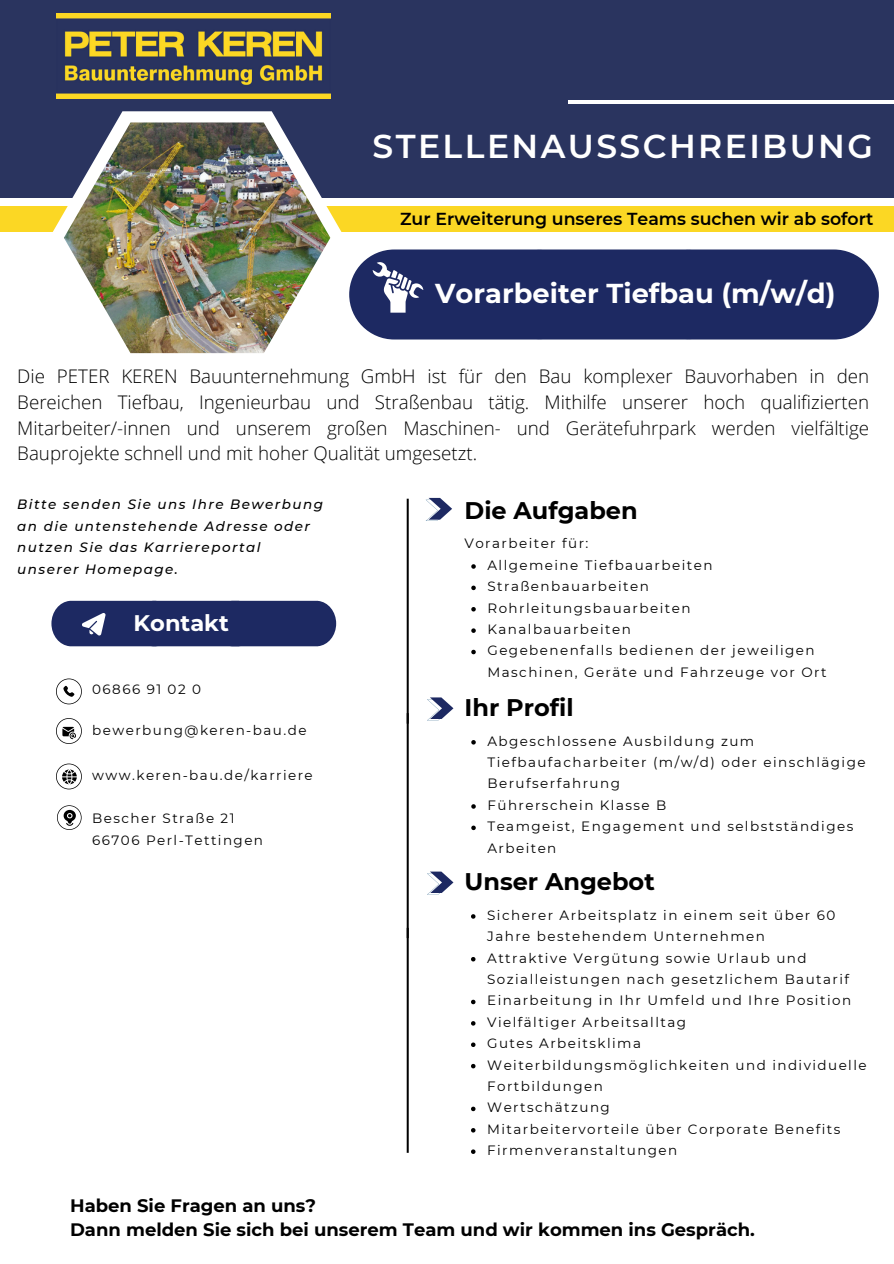
<style>
.page{position:relative;width:894px;height:1264px;background:#fff}
.page>*{position:absolute;margin:0;border:0;box-sizing:border-box;transform-origin:0 0}
.t1{font:600 33px "Montserrat";letter-spacing:.075em;color:#fff}
.t2{font:700 27.3px "Montserrat";color:#fff}
.t3{font:700 24px "Montserrat";color:#000}
.t4{font:700 22.5px "Montserrat";color:#fff}
.t5{font:300 18.75px/25.8px "Open Sans";color:#000;text-align:justify}
.t6{font:700 18px/24.8px "Montserrat";color:#000}
.t7{font:600 17.25px "Montserrat";color:#000}
.t8{font:13.5px/21.3px "Montserrat";letter-spacing:.105em;color:#000}
.t9{font:italic 500 13.5px/21.3px "Montserrat";letter-spacing:.105em;color:#000}
</style>
<div class="page">
<div style="left:0;top:0;width:893px;height:102px;background:#2a345f"></div>
<div style="left:0;top:95px;width:893px;height:102px;background:#2a345f"></div>
<div style="left:0;top:206px;width:893px;height:25px;background:#fbd724"></div>
<svg style="left:48px;top:111px;width:298px;height:243px;fill:#fff"></svg>
<img style="left:64px;top:122px;width:266px;height:231px">
<hr style="left:568px;top:101px;width:325px;height:3px;background:#fff">
<svg style="left:57px;top:805px;width:25px;height:25px"></svg>
<svg style="left:56px;top:763px;width:26px;height:26px"></svg>
<svg style="left:56px;top:718px;width:26px;height:26px"></svg>
<svg style="left:56px;top:678px;width:26px;height:26px"></svg>
<div style="left:51px;top:601px;width:285px;height:45px;background:#1d2962"></div>
<div style="left:349px;top:249px;width:232px;height:90px;background:#1d2962;border-radius:45px"></div>
<div style="left:498px;top:249px;width:231px;height:90px;background:#1d2962;border-radius:45px"></div>
<div style="left:647px;top:249px;width:231px;height:90px;background:#1d2962;border-radius:45px"></div>
<svg style="left:372px;top:262px;width:51px;height:50px"></svg>
<svg style="left:427px;top:871px;width:26px;height:23px"></svg>
<svg style="left:426px;top:498px;width:26px;height:23px"></svg>
<svg style="left:427px;top:697px;width:26px;height:23px"></svg>
<svg style="left:471px;top:564px;width:4px;height:4px"></svg>
<svg style="left:471px;top:585px;width:4px;height:5px"></svg>
<svg style="left:471px;top:607px;width:4px;height:4px"></svg>
<svg style="left:471px;top:628px;width:4px;height:5px"></svg>
<svg style="left:471px;top:649px;width:4px;height:5px"></svg>
<svg style="left:471px;top:740px;width:4px;height:4px"></svg>
<svg style="left:471px;top:804px;width:4px;height:4px"></svg>
<svg style="left:471px;top:825px;width:4px;height:5px"></svg>
<svg style="left:471px;top:914px;width:4px;height:4px"></svg>
<svg style="left:471px;top:957px;width:4px;height:4px"></svg>
<svg style="left:471px;top:999px;width:4px;height:5px"></svg>
<svg style="left:471px;top:1021px;width:4px;height:4px"></svg>
<svg style="left:471px;top:1042px;width:4px;height:5px"></svg>
<svg style="left:471px;top:1063px;width:4px;height:5px"></svg>
<svg style="left:471px;top:1106px;width:4px;height:5px"></svg>
<svg style="left:471px;top:1128px;width:4px;height:4px"></svg>
<svg style="left:471px;top:1149px;width:4px;height:4px"></svg>
<hr style="left:406px;top:713px;width:2px;height:225px;background:#010101">
<hr style="left:406px;top:927px;width:2px;height:225px;background:#010101">
<hr style="left:406px;top:498px;width:2px;height:225px;background:#010101">
<img style="left:57px;top:14px;width:273px;height:84px">
<p class="t1" style="left:372px;top:126px;width:501px">STELLENAUSSCHREIBUNG</p>
<p class="t7" style="left:400px;top:208px;width:474px">Zur Erweiterung unseres Teams suchen wir ab sofort</p>
<p class="t2" style="left:435px;top:276px;width:401px">Vorarbeiter Tiefbau (m/w/d)</p>
<p class="t5" style="left:17px;top:362px;width:853px">Die PETER KEREN Bauunternehmung GmbH ist für den Bau komplexer Bauvorhaben in den Bereichen Tiefbau, Ingenieurbau und Straßenbau tätig. Mithilfe unserer hoch qualifizierten Mitarbeiter/-innen und unserem großen Maschinen- und Gerätefuhrpark werden vielfältige Bauprojekte schnell und mit hoher Qualität umgesetzt.</p>
<p class="t9" style="left:17px;top:494px;width:307px">Bitte senden Sie uns Ihre Bewerbung an die untenstehende Adresse oder nutzen Sie das Karriereportal unserer Homepage.</p>
<p class="t4" style="left:133px;top:609px;width:97px">Kontakt</p>
<p class="t8" style="left:92px;top:678px;width:110px">06866 91 02 0</p>
<p class="t8" style="left:92px;top:719px;width:216px">bewerbung@keren-bau.de</p>
<h1 class="t8" style="left:92px;top:764px;width:222px">www.keren-bau.de/karriere</h1>
<p class="t8" style="left:92px;top:807px;width:144px">Bescher Straße 21</p>
<p class="t8" style="left:92px;top:829px;width:172px">66706 Perl-Tettingen</p>
<p class="t3" style="left:464px;top:496px;width:174px">Die Aufgaben</p>
<p class="t8" style="left:464px;top:533px;width:125px">Vorarbeiter für:</p>
<p class="t8" style="left:487px;top:554px;width:226px">Allgemeine Tiefbauarbeiten</p>
<h2 class="t8" style="left:487px;top:575px;width:163px">Straßenbauarbeiten</h2>
<h5 class="t8" style="left:487px;top:597px;width:204px">Rohrleitungsbauarbeiten</h5>
<p class="t8" style="left:487px;top:618px;width:145px">Kanalbauarbeiten</p>
<p class="t8" style="left:487px;top:640px;width:340px">Gegebenenfalls bedienen der jeweiligen<br>Maschinen, Geräte und Fahrzeuge vor Ort</p>
<p class="t3" style="left:464px;top:693px;width:110px">Ihr Profil</p>
<h6 class="t8" style="left:487px;top:730px;width:379px">Abgeschlossene Ausbildung zum<br>Tiefbaufacharbeiter (m/w/d) oder einschlägige<br>Berufserfahrung</h6>
<p class="t8" style="left:487px;top:794px;width:180px">Führerschein Klasse B</p>
<p class="t8" style="left:487px;top:815px;width:367px">Teamgeist, Engagement und selbstständiges<br>Arbeiten</p>
<h4 class="t3" style="left:464px;top:867px;width:192px">Unser Angebot</h4>
<p class="t8" style="left:487px;top:904px;width:349px">Sicherer Arbeitsplatz in einem seit über 60<br>Jahre bestehendem Unternehmen</p>
<p class="t8" style="left:487px;top:947px;width:363px">Attraktive Vergütung sowie Urlaub und<br>Sozialleistungen nach gesetzlichem Bautarif</p>
<h3 class="t8" style="left:487px;top:989px;width:365px">Einarbeitung in Ihr Umfeld und Ihre Position</h3>
<p class="t8" style="left:487px;top:1011px;width:200px">Vielfältiger Arbeitsalltag</p>
<p class="t8" style="left:487px;top:1032px;width:155px">Gutes Arbeitsklima</p>
<p class="t8" style="left:487px;top:1054px;width:381px">Weiterbildungsmöglichkeiten und individuelle<br>Fortbildungen</p>
<p class="t8" style="left:487px;top:1096px;width:124px">Wertschätzung</p>
<p class="t8" style="left:487px;top:1118px;width:354px">Mitarbeitervorteile über Corporate Benefits</p>
<p class="t8" style="left:487px;top:1139px;width:192px">Firmenveranstaltungen</p>
<p class="t6" style="left:70px;top:1192px;width:686px">Haben Sie Fragen an uns?<br>Dann melden Sie sich bei unserem Team und wir kommen ins Gespräch.</p>
</div>
